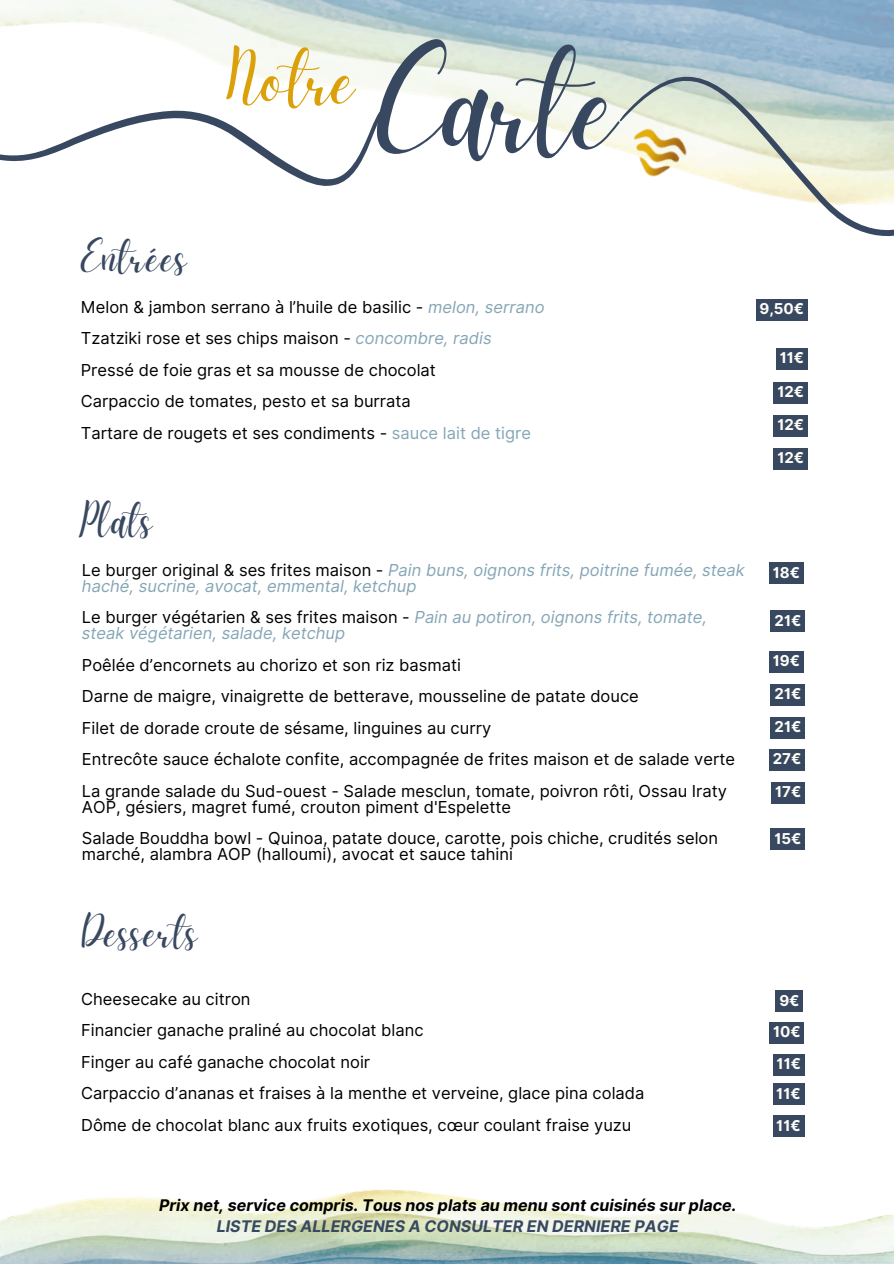
<style>
.page{position:relative;width:894px;height:1264px;background:#fff}
.page>*{position:absolute;margin:0;border:0;box-sizing:border-box;transform-origin:0 0}
.t1{font:142.95px "Daydream";color:#384860}
.t2{font:76.95px "Daydream";color:#dba10a}
.t3{font:45px "Daydream";letter-spacing:.03em;color:#384860}
.t4{font:16.5px/15.8px "Inter";color:#000}
.t5{font:italic 16.5px/15.8px "Inter";color:#85a6b6}
.t6{font:italic 700 16.05px/21.3px "Inter";color:#000;text-align:center}
.t7{font:700 15px "Inter";color:#fffef9}
.s1{font-style:italic;color:#85a6b6}
.s2{color:#85a6b6}
.s3{font-style:normal;color:#000}
.s4{color:#384860}
</style>
<div class="page">
<img style="left:0;top:1189px;width:893px;height:74px">
<img style="left:0;top:0;width:893px;height:302px">
<svg style="left:0;top:63px;width:386px;height:150px"></svg>
<svg style="left:619px;top:3px;width:274px;height:298px"></svg>
<img style="left:614px;top:119px;width:87px;height:72px">
<div style="left:755px;top:299px;width:52px;height:22px;background:#384860"></div>
<div style="left:775px;top:348px;width:32px;height:21px;background:#384860"></div>
<div style="left:773px;top:415px;width:34px;height:21px;background:#384860"></div>
<div style="left:773px;top:448px;width:34px;height:21px;background:#384860"></div>
<div style="left:769px;top:562px;width:34px;height:22px;background:#384860"></div>
<div style="left:770px;top:610px;width:34px;height:22px;background:#384860"></div>
<div style="left:770px;top:684px;width:34px;height:21px;background:#384860"></div>
<div style="left:769px;top:651px;width:34px;height:21px;background:#384860"></div>
<div style="left:770px;top:717px;width:34px;height:21px;background:#384860"></div>
<div style="left:769px;top:749px;width:35px;height:21px;background:#384860"></div>
<div style="left:775px;top:990px;width:27px;height:21px;background:#384860"></div>
<div style="left:769px;top:1022px;width:35px;height:21px;background:#384860"></div>
<div style="left:772px;top:1083px;width:32px;height:22px;background:#384860"></div>
<div style="left:772px;top:1053px;width:32px;height:22px;background:#384860"></div>
<div style="left:772px;top:1115px;width:32px;height:22px;background:#384860"></div>
<div style="left:771px;top:781px;width:33px;height:22px;background:#384860"></div>
<div style="left:770px;top:828px;width:34px;height:21px;background:#384860"></div>
<div style="left:773px;top:382px;width:34px;height:21px;background:#384860"></div>
<h1 class="t2" style="left:226px;top:35px;width:130px">Notre</h1>
<p class="t1" style="left:377px;top:22px;width:242px">Carte</p>
<h2 class="t3" style="left:81px;top:232px;width:107px">Entrées</h2>
<p class="t4" style="left:81px;top:299px;width:465px">Melon &amp; jambon serrano à l’huile de basilic - <span class="s1">melon, serrano</span></p>
<p class="t4" style="left:81px;top:330px;width:412px">Tzatziki rose et ses chips maison - <span class="s1">concombre, radis</span></p>
<p class="t4" style="left:81px;top:362px;width:356px">Pressé de foie gras et sa mousse de chocolat</p>
<p class="t4" style="left:81px;top:393px;width:331px">Carpaccio de tomates, pesto et sa burrata</p>
<h4 class="t4" style="left:81px;top:425px;width:451px">Tartare de rougets et ses condiments - <span class="s2">sauce lait de tigre</span></h4>
<h4 class="t3" style="left:80px;top:494px;width:74px">Plats</h4>
<h4 class="t5" style="left:82px;top:562px;width:664px"><span class="s3">Le burger original &amp; ses frites maison -</span> Pain buns, oignons frits, poitrine fumée, steak haché, sucrine, avocat, emmental, ketchup</h4>
<h4 class="t5" style="left:82px;top:609px;width:626px"><span class="s3">Le burger végétarien &amp; ses frites maison -</span> Pain au potiron, oignons frits, tomate, steak végétarien, salade, ketchup</h4>
<h3 class="t4" style="left:82px;top:656px;width:380px">Poêlée d’encornets au chorizo et son riz basmati</h3>
<p class="t4" style="left:82px;top:688px;width:558px">Darne de maigre, vinaigrette de betterave, mousseline de patate douce</p>
<p class="t4" style="left:82px;top:719px;width:410px">Filet de dorade croute de sésame, linguines au curry</p>
<p class="t4" style="left:82px;top:751px;width:654px">Entrecôte sauce échalote confite, accompagnée de frites maison et de salade verte</p>
<p class="t4" style="left:82px;top:782px;width:646px">La grande salade du Sud-ouest - Salade mesclun, tomate, poivron rôti, Ossau Iraty<br>AOP, gésiers, magret fumé, crouton piment d'Espelette</p>
<p class="t4" style="left:82px;top:830px;width:637px">Salade Bouddha bowl - Quinoa, patate douce, carotte, pois chiche, crudités selon marché, alambra AOP (halloumi), avocat et sauce tahini</p>
<p class="t7" style="left:759px;top:300px;width:46px">9,50€</p>
<h3 class="t7" style="left:779px;top:349px;width:26px">11€</h3>
<h4 class="t7" style="left:777px;top:382px;width:28px">12€</h4>
<p class="t7" style="left:777px;top:415px;width:28px">12€</p>
<h4 class="t7" style="left:777px;top:448px;width:28px">12€</h4>
<p class="t7" style="left:772px;top:563px;width:29px">18€</p>
<p class="t7" style="left:774px;top:611px;width:28px">21€</p>
<h4 class="t7" style="left:772px;top:652px;width:29px">19€</h4>
<p class="t7" style="left:774px;top:685px;width:28px">21€</p>
<h4 class="t7" style="left:774px;top:718px;width:28px">21€</h4>
<h4 class="t7" style="left:772px;top:749px;width:30px">27€</h4>
<h4 class="t7" style="left:774px;top:782px;width:28px">17€</h4>
<h4 class="t7" style="left:774px;top:829px;width:29px">15€</h4>
<h4 class="t3" style="left:82px;top:906px;width:117px">Desserts</h4>
<p class="t4" style="left:81px;top:990px;width:171px">Cheesecake au citron</p>
<p class="t4" style="left:81px;top:1022px;width:344px">Financier ganache praliné au chocolat blanc</p>
<p class="t4" style="left:81px;top:1053px;width:290px">Finger au café ganache chocolat noir</p>
<p class="t4" style="left:81px;top:1085px;width:564px">Carpaccio d’ananas et fraises à la menthe et verveine, glace pina colada</p>
<p class="t4" style="left:81px;top:1116px;width:551px">Dôme de chocolat blanc aux fruits exotiques, cœur coulant fraise yuzu</p>
<h4 class="t7" style="left:779px;top:991px;width:22px">9€</h4>
<h4 class="t7" style="left:772px;top:1022px;width:29px">10€</h4>
<h4 class="t7" style="left:776px;top:1054px;width:26px">11€</h4>
<h4 class="t7" style="left:776px;top:1084px;width:26px">11€</h4>
<h3 class="t7" style="left:776px;top:1116px;width:26px">11€</h3>
<p class="t6" style="left:159px;top:1194px;width:578px">Prix net, service compris. Tous nos plats au menu sont cuisinés sur place.<br><span class="s4">LISTE DES ALLERGENES A CONSULTER EN DERNIERE PAGE</span></p>
</div>
